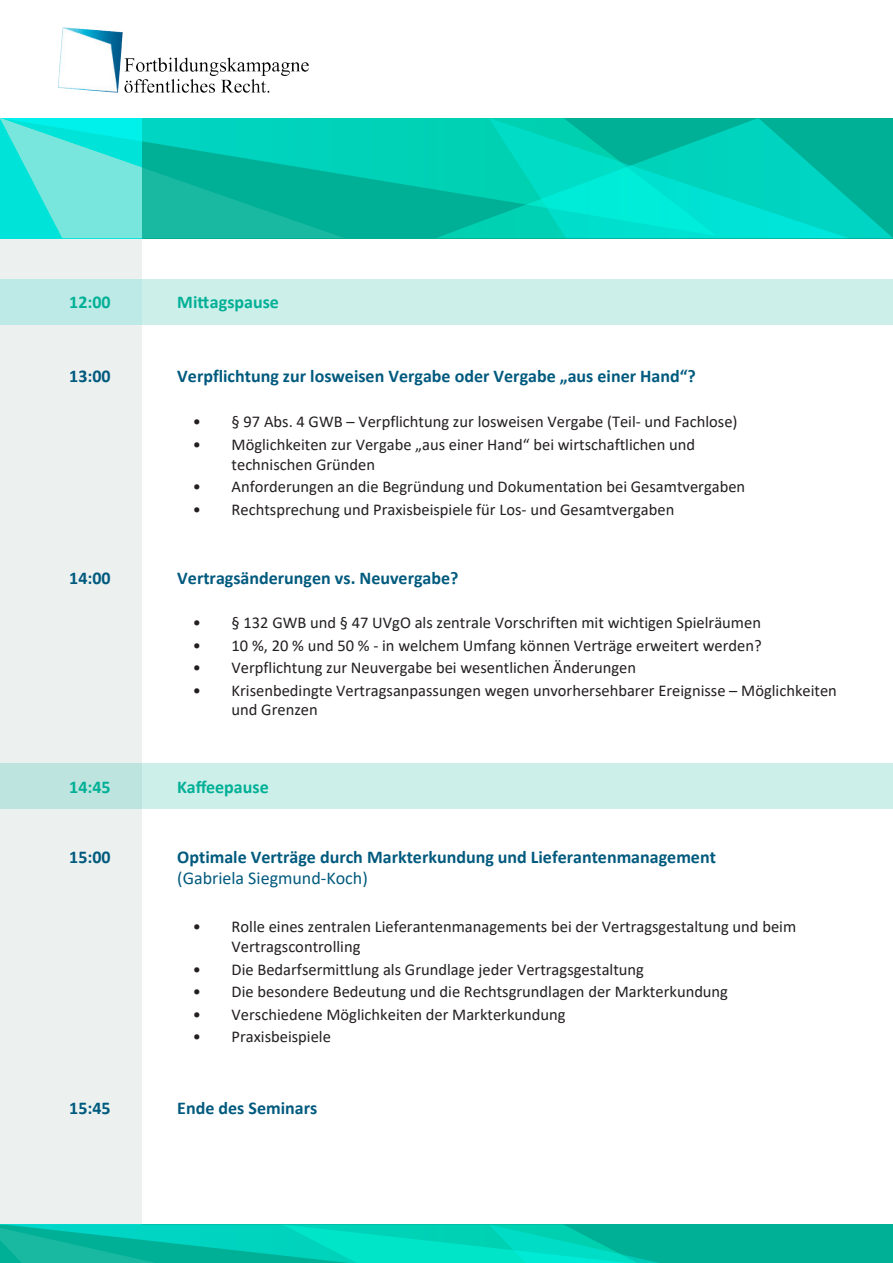
<style>
.page{position:relative;width:893px;height:1263px;background:#fff}
.page>*{position:absolute;margin:0;border:0;box-sizing:border-box;transform-origin:0 0}
.t1{font:700 18px "Calibri";color:#005a7e}
.t2{font:700 18px "Calibri";color:#00b096}
.t3{font:18px "Calibri";color:#005a7e}
.t4{font:16.5px/19.8px "Calibri";color:#231f20}
</style>
<div class="page">
<svg style="left:345px;top:118px;width:91px;height:118px;background:#00c2a8"></svg>
<svg style="left:436px;top:118px;width:457px;height:120px;background:#00bfa5"></svg>
<svg style="left:489px;top:118px;width:359px;height:120px;background:#00d2bc"></svg>
<svg style="left:142px;top:118px;width:203px;height:120px;background:#07bea6"></svg>
<img style="left:58px;top:27px;width:251px;height:66px">
<div style="left:0;top:279px;width:893px;height:46px;background:#cdefea"></div>
<svg style="left:0;top:1224px;width:893px;height:39px;background:#01c4ab"></svg>
<svg style="left:0;top:118px;width:142px;height:1106px;background:#d6efed"></svg>
<div style="left:0;top:763px;width:893px;height:46px;background:linear-gradient(to right,#c4e9e3,#d1f2ed)"></div>
<p class="t2" style="left:69px;top:290px;width:43px">12:00</p>
<p class="t2" style="left:177px;top:290px;width:103px">Mittagspause</p>
<p class="t1" style="left:69px;top:364px;width:43px">13:00</p>
<p class="t1" style="left:177px;top:363px;width:520px">Verpflichtung zur losweisen Vergabe oder Vergabe „aus einer Hand“?</p>
<p class="t4" style="left:193px;top:412px;width:546px">• § 97 Abs. 4 GWB – Verpflichtung zur losweisen Vergabe (Teil- und Fachlose)</p>
<p class="t4" style="left:232px;top:434px;width:465px;text-indent:-39px">• Möglichkeiten zur Vergabe „aus einer Hand“ bei wirtschaftlichen und technischen Gründen</p>
<p class="t4" style="left:193px;top:477px;width:554px">• Anforderungen an die Begründung und Dokumentation bei Gesamtvergaben</p>
<p class="t4" style="left:193px;top:499px;width:483px">• Rechtsprechung und Praxisbeispiele für Los- und Gesamtvergaben</p>
<p class="t1" style="left:69px;top:566px;width:43px">14:00</p>
<p class="t1" style="left:177px;top:565px;width:283px">Vertragsänderungen vs. Neuvergabe?</p>
<p class="t4" style="left:193px;top:613px;width:570px">• § 132 GWB und § 47 UVgO als zentrale Vorschriften mit wichtigen Spielräumen</p>
<p class="t4" style="left:193px;top:635px;width:570px">• 10 %, 20 % und 50 % - in welchem Umfang können Verträge erweitert werden?</p>
<p class="t4" style="left:193px;top:658px;width:445px">• Verpflichtung zur Neuvergabe bei wesentlichen Änderungen</p>
<p class="t4" style="left:232px;top:680px;width:607px;text-indent:-39px">• Krisenbedingte Vertragsanpassungen wegen unvorhersehbarer Ereignisse – Möglichkeiten und Grenzen</p>
<p class="t2" style="left:69px;top:775px;width:43px">14:45</p>
<p class="t2" style="left:177px;top:775px;width:93px">Kaffeepause</p>
<p class="t1" style="left:69px;top:845px;width:43px">15:00</p>
<p class="t1" style="left:177px;top:844px;width:540px">Optimale Verträge durch Markterkundung und Lieferantenmanagement</p>
<p class="t3" style="left:177px;top:866px;width:192px">(Gabriela Siegmund-Koch)</p>
<p class="t4" style="left:232px;top:917px;width:566px;text-indent:-39px">• Rolle eines zentralen Lieferantenmanagements bei der Vertragsgestaltung und beim<br>Vertragscontrolling</p>
<p class="t4" style="left:193px;top:959px;width:453px">• Die Bedarfsermittlung als Grundlage jeder Vertragsgestaltung</p>
<p class="t4" style="left:193px;top:982px;width:537px">• Die besondere Bedeutung und die Rechtsgrundlagen der Markterkundung</p>
<p class="t4" style="left:193px;top:1004px;width:374px">• Verschiedene Möglichkeiten der Markterkundung</p>
<p class="t4" style="left:193px;top:1027px;width:140px">• Praxisbeispiele</p>
<p class="t1" style="left:69px;top:1097px;width:43px">15:45</p>
<p class="t1" style="left:177px;top:1097px;width:141px">Ende des Seminars</p>
</div>
